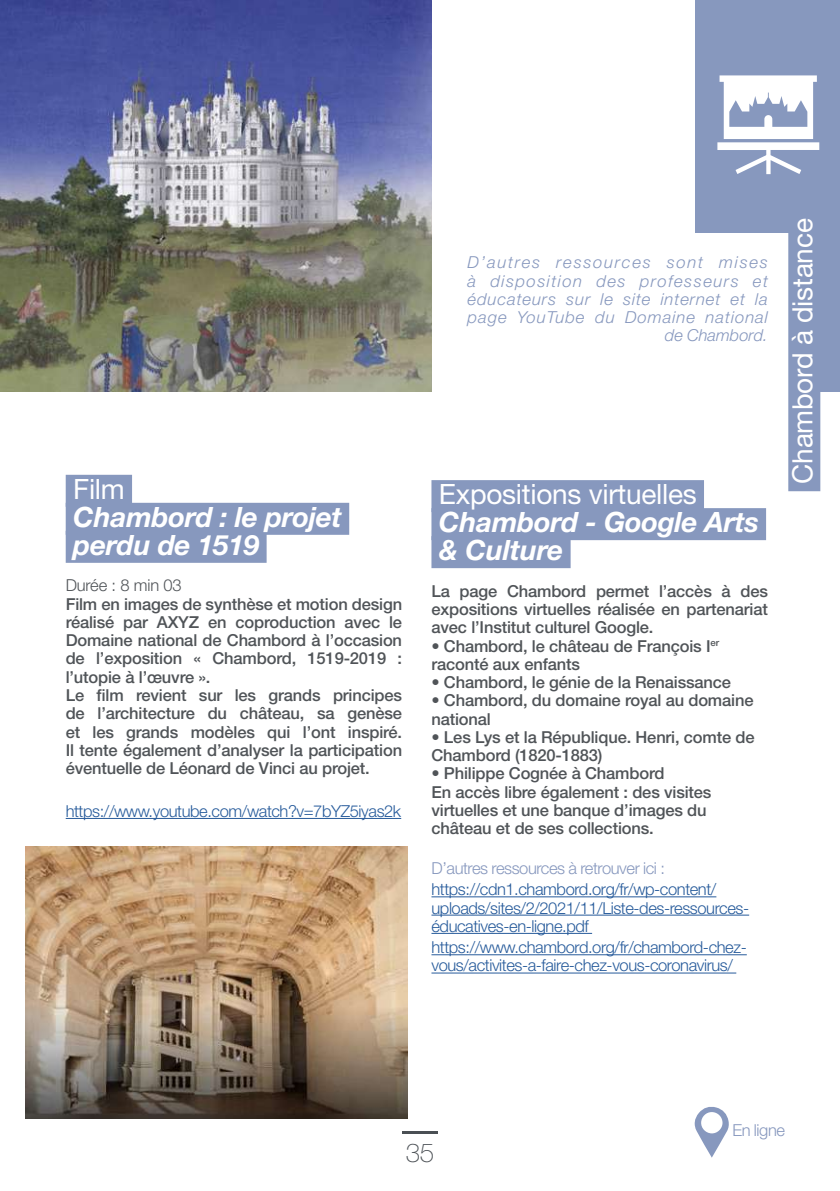
<style>
.page{position:relative;width:840px;height:1191px;background:#fff}
.page>*{position:absolute;margin:0;border:0;box-sizing:border-box;transform-origin:0 0}
.t1{font:italic 700 28px/28px "Helvetica Neue LT Pro";letter-spacing:-.01em;color:#fff}
.t2{font:28px "Helvetica Neue LT Pro";letter-spacing:-.01em;color:#fff}
.t3{font:100 26px "Helvetica Neue LT Std";color:#4a4f54}
.t4{font:500 16.4px/18.2px "Helvetica Neue LT Std";letter-spacing:-.01em;color:#505458}
.t5{font:300 16.4px/18.2px "Helvetica Neue LT Std";letter-spacing:-.025em;color:#275b9b}
.t6{font:italic 300 16.4px/18.2px "Helvetica Neue LT Std";letter-spacing:.055em;color:#8798be;text-align:right}
.t7{font:300 16.4px "Helvetica Neue LT Std";letter-spacing:-.025em;color:#8798be}
.t8{font:300 16.4px "Helvetica Neue LT Std";letter-spacing:-.01em;color:#505458}
</style>
<div class="page">
<hr style="left:402px;top:1131px;width:35px;height:2px;background:#4a4f54">
<div style="left:66px;top:475px;width:66px;height:32px;background:#8798be"></div>
<div style="left:66px;top:503px;width:283px;height:32px;background:#8798be"></div>
<div style="left:66px;top:531px;width:200px;height:32px;background:#8798be"></div>
<hr style="left:66px;top:818px;width:335px;height:1px;background:#275b9b">
<div style="left:431px;top:480px;width:272px;height:32px;background:#8798be"></div>
<div style="left:431px;top:508px;width:334px;height:32px;background:#8798be"></div>
<div style="left:431px;top:536px;width:139px;height:32px;background:#8798be"></div>
<hr style="left:431px;top:896px;width:285px;height:1px;background:#275b9b">
<hr style="left:431px;top:914px;width:317px;height:1px;background:#275b9b">
<hr style="left:431px;top:933px;width:160px;height:1px;background:#275b9b">
<hr style="left:431px;top:954px;width:315px;height:1px;background:#275b9b">
<hr style="left:431px;top:972px;width:304px;height:1px;background:#275b9b">
<div style="left:818px;top:159px;width:21px;height:233px;background:#8798be"></div>
<div style="left:695px;top:0;width:144px;height:233px;background:#8798be"></div>
<svg style="left:717px;top:75px;width:101px;height:99px"></svg>
<div style="left:787px;top:218px;width:32px;height:273px;background:#8798be"></div>
<img style="left:0;top:0;width:431px;height:391px">
<img style="left:26px;top:846px;width:381px;height:272px">
<svg style="left:694px;top:1107px;width:34px;height:50px"></svg>
<h1 class="t2" style="left:73px;top:472px;width:53px">Film</h1>
<h1 class="t1" style="left:73px;top:502px;width:270px">Chambord : le projet perdu de 1519</h1>
<p class="t8" style="left:66px;top:575px;width:117px">Durée : 8 min 03</p>
<p class="t4" style="left:66px;top:594px;width:338px">Film en images de synthèse et motion design réalisé par AXYZ en coproduction avec le Domaine national de Chambord à l’occasion de l’exposition « Chambord, 1519-2019 : l’utopie à l’œuvre ».<br>Le film revient sur les grands principes de l’architecture du château, sa genèse et les grands modèles qui l’ont inspiré.<br>Il tente également d’analyser la participation éventuelle de Léonard de Vinci au projet.</p>
<p class="t5" style="left:66px;top:801px;width:337px">https://www.youtube.com/watch?v=7bYZ5iyas2k</p>
<p class="t6" style="left:467px;top:253px;width:302px">D’autres ressources sont mises à disposition des professeurs et éducateurs sur le site internet et la page YouTube du Domaine national de Chambord.</p>
<h1 class="t2" style="left:438px;top:477px;width:259px">Expositions virtuelles</h1>
<h1 class="t1" style="left:438px;top:507px;width:321px">Chambord - Google Arts &amp; Culture</h1>
<p class="t4" style="left:431px;top:581px;width:338px;text-align:justify">La page Chambord permet l’accès à des expositions virtuelles réalisée en partenariat avec l’Institut culturel Google.</p>
<p class="t4" style="left:431px;top:636px;width:289px">• Chambord, le château de François I<sup>er </sup>raconté aux enfants</p>
<p class="t4" style="left:431px;top:673px;width:301px">• Chambord, le génie de la Renaissance</p>
<p class="t4" style="left:431px;top:691px;width:323px">• Chambord, du domaine royal au domaine national</p>
<p class="t4" style="left:431px;top:727px;width:324px">• Les Lys et la République. Henri, comte de<br>Chambord (1820-1883)</p>
<p class="t4" style="left:431px;top:764px;width:281px">• Philippe Cognée à Chambord<br>En accès libre également : des visites virtuelles et une banque d’images du château et de ses collections.</p>
<p class="t7" style="left:431px;top:858px;width:235px">D’autres ressources à retrouver ici :</p>
<p class="t5" style="left:431px;top:880px;width:319px">https://cdn1.chambord.org/fr/wp-content/ uploads/sites/2/2021/11/Liste-des-ressources&shy;éducatives-en-ligne.pdf</p>
<p class="t5" style="left:431px;top:938px;width:316px">https://www.chambord.org/fr/chambord-chez&shy;vous/activites-a-faire-chez-vous-coronavirus/</p>
<h1 class="t2" style="left:785px;top:484px;width:267px;rotate:-90deg">Chambord à distance</h1>
<p class="t7" style="left:732px;top:1120px;width:54px">En ligne</p>
<h2 class="t3" style="left:405px;top:1138px;width:30px">35</h2>
</div>
